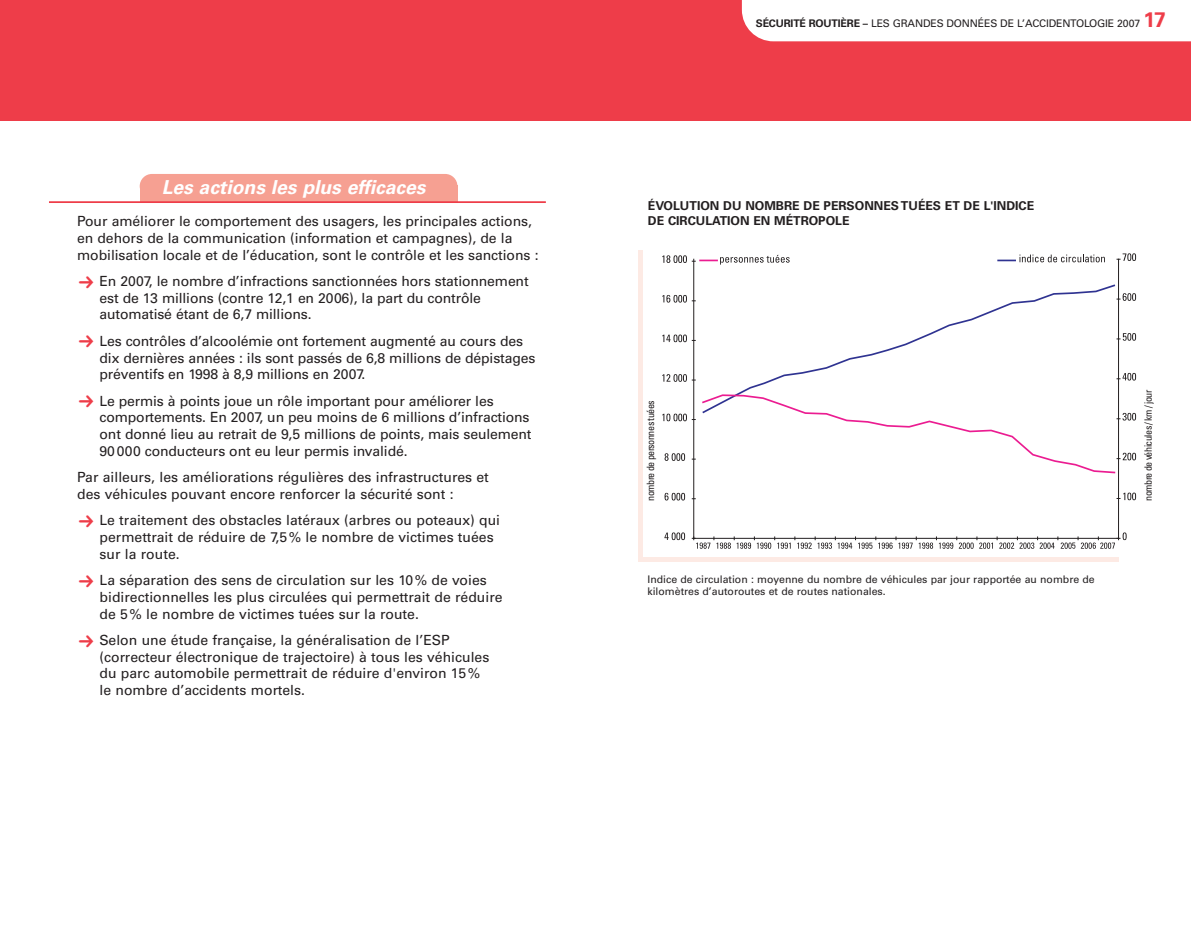
<style>
.page{position:relative;width:1191px;height:943px;background:#fff}
.page>*{position:absolute;margin:0;border:0;box-sizing:border-box;transform-origin:0 0}
.t1{font:italic 700 19.25px "Univers";color:#fff}
.t2{font:14px/16.6px "Univers";letter-spacing:-.005em;color:#231f20}
.t3{font:700 12.25px/14.7px "Univers";color:#231f20}
.t4{font:10.5px/12.2px "Univers";color:#231f20}
.t5{font:condensed 10.15px "Univers";letter-spacing:-.05em;color:#231f20}
.s1{font-weight:700}
.s2{font-weight:700;font-size:21px;color:#ee3d49}
</style>
<div class="page">
<div style="left:638px;top:251px;width:480px;height:311px;background:#fdeae4"></div>
<div style="left:140px;top:174px;width:317px;height:24px;background:#f6a092;border-radius:12px"></div>
<div style="left:140px;top:185px;width:317px;height:17px;background:#f6a092"></div>
<hr style="left:49px;top:201px;width:497px;height:2px;background:#ee3d49">
<div style="left:0;top:0;width:1191px;height:120px;background:#ee3d49"></div>
<div style="left:742px;top:0;width:449px;height:41px;background:#fff"></div>
<div style="left:643px;top:246px;width:511px;height:311px;background:#fff"></div>
<hr style="left:693px;top:259px;width:1px;height:279px;background:#231f20">
<hr style="left:1118px;top:259px;width:1px;height:279px;background:#231f20">
<svg style="left:664px;top:532px;width:21px;height:8px"></svg>
<svg style="left:664px;top:493px;width:21px;height:7px"></svg>
<svg style="left:662px;top:374px;width:33px;height:8px"></svg>
<svg style="left:662px;top:334px;width:33px;height:8px"></svg>
<svg style="left:662px;top:295px;width:33px;height:7px"></svg>
<svg style="left:1117px;top:492px;width:19px;height:8px"></svg>
<svg style="left:1117px;top:373px;width:19px;height:7px"></svg>
<svg style="left:1117px;top:333px;width:19px;height:8px"></svg>
<svg style="left:1117px;top:293px;width:19px;height:8px"></svg>
<svg style="left:1117px;top:253px;width:19px;height:8px"></svg>
<svg style="left:997px;top:254px;width:108px;height:8px"></svg>
<svg style="left:662px;top:255px;width:127px;height:9px"></svg>
<svg style="left:738px;top:284px;width:379px;height:109px"></svg>
<svg style="left:662px;top:393px;width:474px;height:81px"></svg>
<svg style="left:692px;top:532px;width:434px;height:17px"></svg>
<h1 class="t1" style="left:162px;top:180px;width:265px">Les actions les plus efficaces</h1>
<p class="t2" style="left:77px;top:214px;width:463px">Pour améliorer le comportement des usagers, les principales actions, en dehors de la communication (information et campagnes), de la mobilisation locale et de l’éducation, sont le contrôle et les sanctions :</p>
<p class="t2" style="left:100px;top:274px;width:430px">En 2007, le nombre d’infractions sanctionnées hors stationnement est de 13 millions (contre 12,1 en 2006), la part du contrôle automatisé étant de 6,7 millions.</p>
<p class="t2" style="left:100px;top:334px;width:437px">Les contrôles d’alcoolémie ont fortement augmenté au cours des dix dernières années : ils sont passés de 6,8 millions de dépistages préventifs en 1998 à 8,9 millions en 2007.</p>
<p class="t2" style="left:100px;top:394px;width:433px">Le permis à points joue un rôle important pour améliorer les comportements. En 2007, un peu moins de 6 millions d’infractions ont donné lieu au retrait de 9,5 millions de points, mais seulement 90000 conducteurs ont eu leur permis invalidé.</p>
<p class="t2" style="left:77px;top:470px;width:413px">Par ailleurs, les améliorations régulières des infrastructures et des véhicules pouvant encore renforcer la sécurité sont :</p>
<p class="t2" style="left:100px;top:513px;width:402px">Le traitement des obstacles latéraux (arbres ou poteaux) qui permettrait de réduire de 7,5% le nombre de victimes tuées sur la route.</p>
<p class="t2" style="left:100px;top:573px;width:404px">La séparation des sens de circulation sur les 10% de voies bidirectionnelles les plus circulées qui permettrait de réduire de 5% le nombre de victimes tuées sur la route.</p>
<p class="t2" style="left:100px;top:633px;width:391px">Selon une étude française, la généralisation de l’ESP (correcteur électronique de trajectoire) à tous les véhicules du parc automobile permettrait de réduire d'environ 15% le nombre d’accidents mortels.</p>
<p class="t4" style="left:756px;top:19px;width:411px"><span class="s1">SÉCURITÉ ROUTIÈRE –</span> LES GRANDES DONNÉES DE L’ACCIDENTOLOGIE 2007 <span class="s2">17</span></p>
<p class="t3" style="left:648px;top:200px;width:388px">ÉVOLUTION DU NOMBRE DE PERSONNES TUÉES ET DE L'INDICE<br>DE CIRCULATION EN MÉTROPOLE</p>
<p class="t5" style="left:647px;top:501px;width:102px;rotate:-90deg">nombre de personnes tuées</p>
<p class="t4" style="left:647px;top:573px;width:449px">Indice de circulation : moyenne du nombre de véhicules par jour rapportée au nombre de kilomètres d’autoroutes et de routes nationales.</p>
<p class="t5" style="left:1144px;top:501px;width:112px;rotate:-90deg">nombre de véhicules / km / jour</p>
</div>
